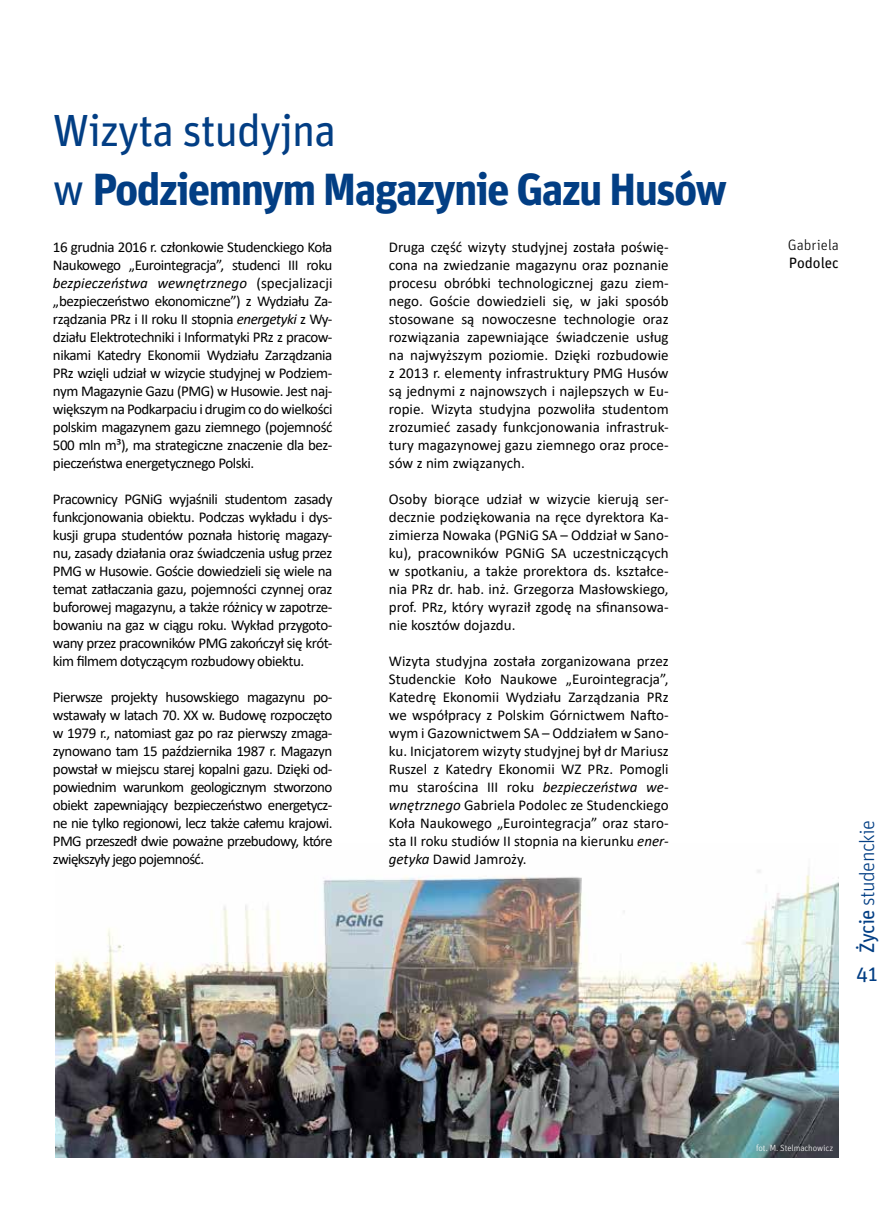
<style>
.page{position:relative;width:893px;height:1212px;background:#fff}
.page>*{position:absolute;margin:0;border:0;box-sizing:border-box;transform-origin:0 0}
.t1{font:700 45px/58.5px "Unit Pro";letter-spacing:-.04em;color:#023e84}
.t2{font:300 21px "Unit Pro";letter-spacing:-.03em;color:#023e84}
.t3{font:21px "Unit Pro";color:#023e84}
.t4{font:15px/18px "Calibri";letter-spacing:-.025em;color:#000;text-align:justify}
.t5{font:300 15px "Unit Pro";color:#000}
.t6{font:15px "Unit Pro";color:#000}
.t7{font:300 9px "Unit Pro";letter-spacing:-.01em;color:#fff}
.s1{font-weight:400}
.s2{font-style:italic}
</style>
<div class="page">
<img style="left:55px;top:870px;width:784px;height:288px">
<h1 class="t1" style="left:53px;top:100px;width:676px"><span class="s1">Wizyta studyjna<br>w</span> Podziemnym Magazynie Gazu Husów</h1>
<p class="t4" style="left:53px;top:238px;width:281px">16 grudnia 2016 r. członkowie Studenckiego Koła Naukowego „Eurointegracja”, studenci III roku <span class="s2">bezpieczeństwa wewnętrznego</span> (specjalizacji „bezpieczeństwo ekonomiczne”) z Wydziału Za&shy;rządzania PRz i II roku II stopnia <span class="s2">energetyki</span> z Wy&shy;działu Elektrotechniki i Informatyki PRz z pracow&shy;nikami Katedry Ekonomii Wydziału Zarządzania PRz wzięli udział w wizycie studyjnej w Podziem&shy;nym Magazynie Gazu (PMG) w Husowie. Jest naj&shy;większym na Podkarpaciu i drugim co do wielkości polskim magazynem gazu ziemnego (pojemność 500 mln m³), ma strategiczne znaczenie dla bez&shy;pieczeństwa energetycznego Polski.</p>
<p class="t4" style="left:53px;top:490px;width:281px">Pracownicy PGNiG wyjaśnili studentom zasady funkcjonowania obiektu. Podczas wykładu i dys&shy;kusji grupa studentów poznała historię magazy&shy;nu, zasady działania oraz świadczenia usług przez PMG w Husowie. Goście dowiedzieli się wiele na temat zatłaczania gazu, pojemności czynnej oraz buforowej magazynu, a także różnicy w zapotrze&shy;bowaniu na gaz w ciągu roku. Wykład przygoto&shy;wany przez pracowników PMG zakończył się krót&shy;kim filmem dotyczącym rozbudowy obiektu.</p>
<p class="t4" style="left:53px;top:688px;width:281px">Pierwsze projekty husowskiego magazynu po&shy;wstawały w latach 70. XX w. Budowę rozpoczęto w 1979 r., natomiast gaz po raz pierwszy zmaga&shy;zynowano tam 15 października 1987 r. Magazyn powstał w miejscu starej kopalni gazu. Dzięki od&shy;powiednim warunkom geologicznym stworzono obiekt zapewniający bezpieczeństwo energetycz&shy;ne nie tylko regionowi, lecz także całemu krajowi.<br>PMG przeszedł dwie poważne przebudowy, które zwiększyły jego pojemność.</p>
<p class="t4" style="left:389px;top:238px;width:281px">Druga część wizyty studyjnej została poświę&shy;cona na zwiedzanie magazynu oraz poznanie procesu obróbki technologicznej gazu ziem&shy;nego. Goście dowiedzieli się, w jaki sposób stosowane są nowoczesne technologie oraz rozwiązania zapewniające świadczenie usług na najwyższym poziomie. Dzięki rozbudowie z 2013 r. elementy infrastruktury PMG Husów są jednymi z najnowszych i najlepszych w Eu&shy;ropie. Wizyta studyjna pozwoliła studentom zrozumieć zasady funkcjonowania infrastruk&shy;tury magazynowej gazu ziemnego oraz proce&shy;sów z nim związanych.</p>
<p class="t4" style="left:389px;top:490px;width:281px">Osoby biorące udział w wizycie kierują ser&shy;decznie podziękowania na ręce dyrektora Ka&shy;zimierza Nowaka (PGNiG SA – Oddział w Sano&shy;ku), pracowników PGNiG SA uczestniczących w spotkaniu, a także prorektora ds. kształce&shy;nia PRz dr. hab. inż. Grzegorza Masłowskiego, prof. PRz, który wyraził zgodę na sfinansowa&shy;nie kosztów dojazdu.</p>
<p class="t4" style="left:389px;top:652px;width:281px">Wizyta studyjna została zorganizowana przez Studenckie Koło Naukowe „Eurointegracja”, Katedrę Ekonomii Wydziału Zarządzania PRz we współpracy z Polskim Górnictwem Nafto&shy;wym i Gazownictwem SA – Oddziałem w Sano&shy;ku. Inicjatorem wizyty studyjnej był dr Mariusz Ruszel z Katedry Ekonomii WZ PRz. Pomogli mu starościna III roku <span class="s2">bezpieczeństwa we&shy;wnętrznego</span> Gabriela Podolec ze Studenckiego Koła Naukowego „Eurointegracja” oraz staro&shy;sta II roku studiów II stopnia na kierunku <span class="s2">ener&shy;getyka</span> Dawid Jamroży.</p>
<p class="t5" style="left:788px;top:236px;width:53px">Gabriela</p>
<p class="t6" style="left:789px;top:253px;width:52px">Podolec</p>
<h2 class="t2" style="left:854px;top:953px;width:134px;rotate:-90deg"><span class="s1">Życie</span> studenckie</h2>
<h2 class="t3" style="left:856px;top:961px;width:23px">41</h2>
<p class="t7" style="left:756px;top:1143px;width:79px">fot. M. Stelmachowicz</p>
</div>
